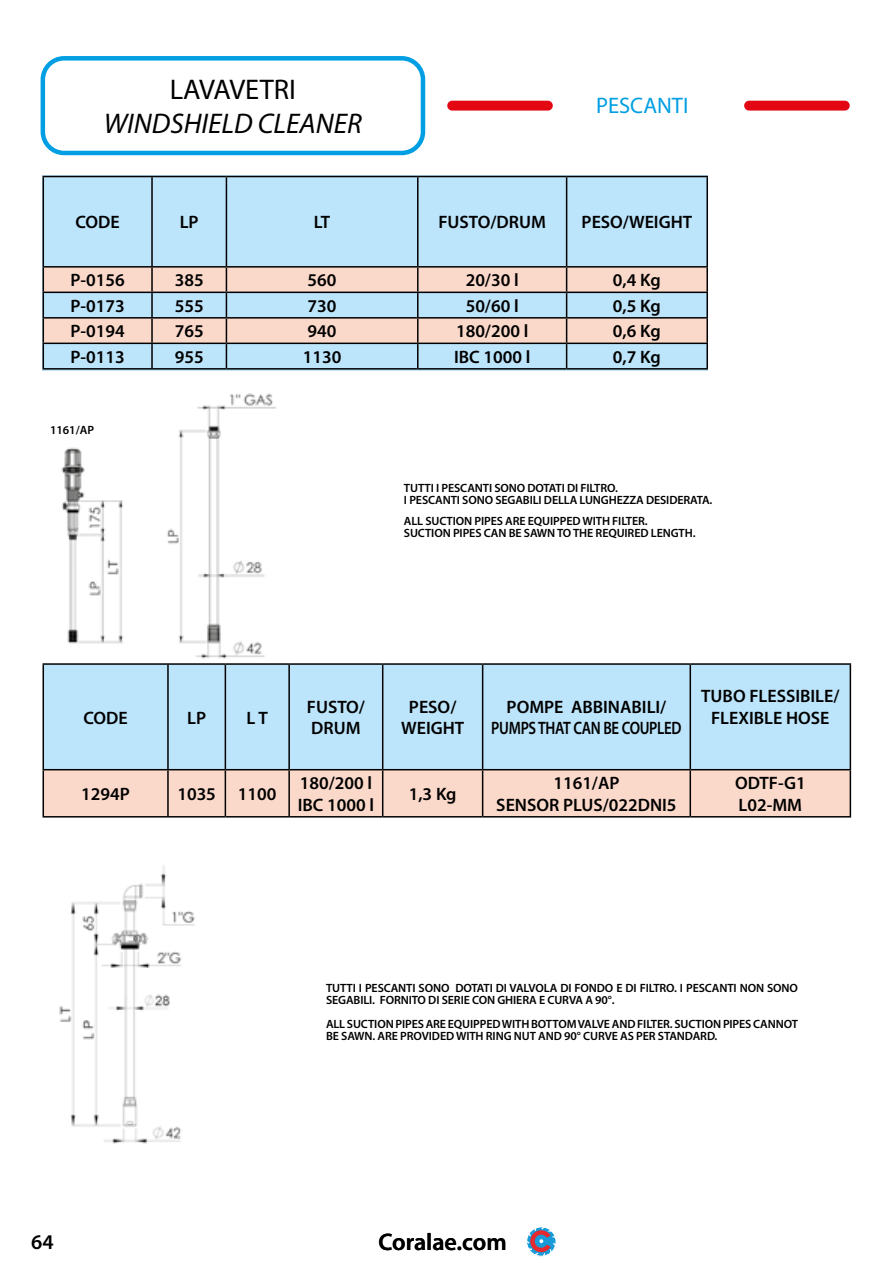
<style>
.page{position:relative;width:893px;height:1263px;background:#fff}
.page>*{position:absolute;margin:0;border:0;box-sizing:border-box;transform-origin:0 0}
.t1{font:italic 28.5px "Myriad Pro";color:#000}
.t2{font:28.5px "Myriad Pro";color:#000}
.t3{font:600 24px "Myriad Pro";color:#000}
.t4{font:22.5px "Myriad Pro";color:#009fe3}
.t5{font:600 21px "Myriad Pro";color:#000}
.t6{font:600 18px/21.6px "Myriad Pro";color:#000}
.t7{font:600 18px/21.6px "Myriad Pro";letter-spacing:-.02em;color:#000;text-align:center}
.t8{font:600 12px/12px "Myriad Pro";letter-spacing:-.01em;color:#000}
</style>
<div class="page">
<div style="left:447px;top:101px;width:106px;height:10px;background:#e30613;border-radius:5px"></div>
<div style="left:744px;top:101px;width:106px;height:10px;background:#e30613;border-radius:5px"></div>
<div style="left:41px;top:56px;width:384px;height:99px;border:4px solid #009fe3;border-radius:21px"></div>
<svg style="left:527px;top:1227px;width:29px;height:30px"></svg>
<div style="left:44px;top:177px;width:662px;height:191px;background:#bce4fa"></div>
<svg style="left:44px;top:268px;width:662px;height:75px;background:#e2d9d7"></svg>
<hr style="left:151px;top:319px;width:2px;height:24px;background:#000">
<hr style="left:706px;top:268px;width:2px;height:24px;background:#000">
<hr style="left:417px;top:268px;width:2px;height:24px;background:#000">
<hr style="left:417px;top:319px;width:2px;height:24px;background:#000">
<hr style="left:706px;top:319px;width:2px;height:24px;background:#000">
<hr style="left:43px;top:176px;width:109px;height:1px;background:#000">
<hr style="left:43px;top:177px;width:1px;height:89px;background:#000">
<hr style="left:152px;top:176px;width:74px;height:1px;background:#000">
<hr style="left:151px;top:177px;width:2px;height:89px;background:#000">
<hr style="left:152px;top:266px;width:74px;height:2px;background:#000">
<hr style="left:226px;top:176px;width:192px;height:1px;background:#000">
<hr style="left:226px;top:177px;width:1px;height:89px;background:#000">
<hr style="left:226px;top:266px;width:192px;height:2px;background:#000">
<hr style="left:418px;top:176px;width:149px;height:1px;background:#000">
<hr style="left:417px;top:177px;width:2px;height:89px;background:#000">
<hr style="left:418px;top:266px;width:149px;height:2px;background:#000">
<hr style="left:567px;top:176px;width:141px;height:1px;background:#000">
<hr style="left:566px;top:177px;width:1px;height:89px;background:#000">
<hr style="left:706px;top:177px;width:2px;height:89px;background:#000">
<hr style="left:567px;top:266px;width:141px;height:2px;background:#000">
<hr style="left:226px;top:292px;width:192px;height:1px;background:#000">
<hr style="left:226px;top:317px;width:192px;height:2px;background:#000">
<hr style="left:418px;top:292px;width:149px;height:1px;background:#000">
<hr style="left:417px;top:293px;width:2px;height:24px;background:#000">
<hr style="left:418px;top:317px;width:149px;height:2px;background:#000">
<hr style="left:567px;top:292px;width:141px;height:1px;background:#000">
<hr style="left:706px;top:293px;width:2px;height:24px;background:#000">
<hr style="left:567px;top:317px;width:141px;height:2px;background:#000">
<hr style="left:152px;top:292px;width:74px;height:1px;background:#000">
<hr style="left:152px;top:317px;width:74px;height:2px;background:#000">
<hr style="left:151px;top:293px;width:2px;height:24px;background:#000">
<hr style="left:43px;top:317px;width:109px;height:2px;background:#000">
<hr style="left:43px;top:343px;width:109px;height:1px;background:#000">
<hr style="left:43px;top:368px;width:109px;height:2px;background:#000">
<hr style="left:152px;top:343px;width:74px;height:1px;background:#000">
<hr style="left:151px;top:344px;width:2px;height:24px;background:#000">
<hr style="left:152px;top:368px;width:74px;height:2px;background:#000">
<hr style="left:226px;top:343px;width:192px;height:1px;background:#000">
<svg style="left:226px;top:268px;width:1px;height:100px"></svg>
<hr style="left:226px;top:368px;width:192px;height:2px;background:#000">
<hr style="left:418px;top:343px;width:149px;height:1px;background:#000">
<hr style="left:417px;top:344px;width:2px;height:24px;background:#000">
<hr style="left:418px;top:368px;width:149px;height:2px;background:#000">
<hr style="left:567px;top:343px;width:141px;height:1px;background:#000">
<svg style="left:566px;top:268px;width:1px;height:100px"></svg>
<hr style="left:706px;top:344px;width:2px;height:24px;background:#000">
<hr style="left:567px;top:368px;width:141px;height:2px;background:#000">
<hr style="left:43px;top:266px;width:109px;height:2px;background:#000">
<svg style="left:43px;top:268px;width:1px;height:100px"></svg>
<hr style="left:151px;top:268px;width:2px;height:24px;background:#000">
<hr style="left:43px;top:292px;width:109px;height:1px;background:#000">
<img style="left:61px;top:447px;width:62px;height:197px">
<div style="left:44px;top:665px;width:806px;height:104px;background:#bce4fa"></div>
<div style="left:44px;top:770px;width:806px;height:46px;background:#fbd9ca"></div>
<hr style="left:43px;top:770px;width:1px;height:46px;background:#000">
<hr style="left:43px;top:816px;width:125px;height:1px;background:#000">
<hr style="left:167px;top:770px;width:2px;height:46px;background:#000">
<hr style="left:168px;top:816px;width:57px;height:1px;background:#000">
<hr style="left:225px;top:770px;width:1px;height:46px;background:#000">
<hr style="left:225px;top:816px;width:64px;height:1px;background:#000">
<hr style="left:850px;top:770px;width:1px;height:46px;background:#000">
<hr style="left:690px;top:816px;width:161px;height:1px;background:#000">
<hr style="left:689px;top:770px;width:2px;height:46px;background:#000">
<hr style="left:483px;top:816px;width:207px;height:1px;background:#000">
<hr style="left:482px;top:770px;width:1px;height:46px;background:#000">
<hr style="left:383px;top:816px;width:100px;height:1px;background:#000">
<hr style="left:288px;top:770px;width:2px;height:46px;background:#000">
<hr style="left:382px;top:770px;width:1px;height:46px;background:#000">
<hr style="left:289px;top:816px;width:94px;height:1px;background:#000">
<hr style="left:43px;top:663px;width:125px;height:2px;background:#000">
<hr style="left:43px;top:665px;width:1px;height:104px;background:#000">
<hr style="left:43px;top:769px;width:125px;height:1px;background:#000">
<hr style="left:168px;top:663px;width:57px;height:2px;background:#000">
<hr style="left:167px;top:665px;width:2px;height:104px;background:#000">
<hr style="left:168px;top:769px;width:57px;height:1px;background:#000">
<hr style="left:225px;top:663px;width:64px;height:2px;background:#000">
<hr style="left:225px;top:665px;width:1px;height:104px;background:#000">
<hr style="left:225px;top:769px;width:64px;height:1px;background:#000">
<hr style="left:289px;top:663px;width:94px;height:2px;background:#000">
<hr style="left:288px;top:665px;width:2px;height:104px;background:#000">
<hr style="left:289px;top:769px;width:94px;height:1px;background:#000">
<hr style="left:383px;top:663px;width:100px;height:2px;background:#000">
<hr style="left:382px;top:665px;width:1px;height:104px;background:#000">
<hr style="left:383px;top:769px;width:100px;height:1px;background:#000">
<hr style="left:483px;top:663px;width:207px;height:2px;background:#000">
<hr style="left:482px;top:665px;width:1px;height:104px;background:#000">
<hr style="left:483px;top:769px;width:207px;height:1px;background:#000">
<hr style="left:690px;top:663px;width:161px;height:2px;background:#000">
<hr style="left:689px;top:665px;width:2px;height:104px;background:#000">
<hr style="left:850px;top:665px;width:1px;height:104px;background:#000">
<hr style="left:690px;top:769px;width:161px;height:1px;background:#000">
<img style="left:59px;top:865px;width:136px;height:279px">
<img style="left:167px;top:393px;width:110px;height:266px">
<h1 class="t2" style="left:170px;top:72px;width:128px">LAVAVETRI</h1>
<h1 class="t1" style="left:104px;top:106px;width:260px">WINDSHIELD CLEANER</h1>
<h3 class="t4" style="left:596px;top:91px;width:94px">PESCANTI</h3>
<h3 class="t6" style="left:75px;top:211px;width:46px">CODE</h3>
<h3 class="t6" style="left:180px;top:211px;width:20px">LP</h3>
<h3 class="t6" style="left:314px;top:211px;width:18px">LT</h3>
<h3 class="t6" style="left:438px;top:211px;width:109px">FUSTO/DRUM</h3>
<h3 class="t6" style="left:582px;top:211px;width:112px">PESO/WEIGHT</h3>
<h3 class="t6" style="left:71px;top:269px;width:56px">P-0156</h3>
<h3 class="t6" style="left:175px;top:269px;width:30px">385</h3>
<h3 class="t6" style="left:308px;top:269px;width:30px">560</h3>
<h3 class="t6" style="left:466px;top:269px;width:55px">20/30 l</h3>
<h3 class="t6" style="left:613px;top:269px;width:49px">0,4 Kg</h3>
<h3 class="t6" style="left:71px;top:295px;width:56px">P-0173</h3>
<h3 class="t6" style="left:175px;top:295px;width:30px">555</h3>
<h3 class="t6" style="left:308px;top:295px;width:30px">730</h3>
<h3 class="t6" style="left:466px;top:295px;width:55px">50/60 l</h3>
<h3 class="t6" style="left:613px;top:295px;width:49px">0,5 Kg</h3>
<h3 class="t6" style="left:71px;top:320px;width:56px">P-0194</h3>
<h3 class="t6" style="left:175px;top:320px;width:30px">765</h3>
<h3 class="t6" style="left:308px;top:320px;width:30px">940</h3>
<h3 class="t6" style="left:456px;top:320px;width:74px">180/200 l</h3>
<h3 class="t6" style="left:613px;top:320px;width:49px">0,6 Kg</h3>
<h3 class="t6" style="left:71px;top:346px;width:56px">P-0113</h3>
<h3 class="t6" style="left:175px;top:346px;width:30px">955</h3>
<h3 class="t6" style="left:303px;top:346px;width:40px">1130</h3>
<h3 class="t6" style="left:454px;top:346px;width:78px">IBC 1000 l</h3>
<h3 class="t6" style="left:613px;top:346px;width:49px">0,7 Kg</h3>
<p class="t8" style="left:50px;top:423px;width:46px">1161/AP</p>
<p class="t8" style="left:404px;top:482px;width:310px">TUTTI I PESCANTI SONO DOTATI DI FILTRO.<br>I PESCANTI SONO SEGABILI DELLA LUNGHEZZA DESIDERATA.</p>
<p class="t8" style="left:404px;top:514px;width:293px">ALL SUCTION PIPES ARE EQUIPPED WITH FILTER.<br>SUCTION PIPES CAN BE SAWN TO THE REQUIRED LENGTH.</p>
<h3 class="t6" style="left:83px;top:706px;width:46px">CODE</h3>
<h3 class="t6" style="left:187px;top:706px;width:20px">LP</h3>
<h3 class="t6" style="left:247px;top:706px;width:23px">L T</h3>
<h3 class="t6" style="left:307px;top:695px;width:60px">FUSTO/<br>DRUM</h3>
<h3 class="t6" style="left:401px;top:695px;width:65px;text-align:center">PESO/<br>WEIGHT</h3>
<h3 class="t7" style="left:491px;top:695px;width:192px">POMPE ABBINABILI/<br>PUMPS THAT CAN BE COUPLED</h3>
<h3 class="t6" style="left:701px;top:685px;width:140px;text-align:center">TUBO FLESSIBILE/<br>FLEXIBLE HOSE</h3>
<h3 class="t6" style="left:81px;top:783px;width:50px">1294P</h3>
<h3 class="t6" style="left:177px;top:783px;width:101px">1035 1100</h3>
<h3 class="t6" style="left:298px;top:772px;width:78px">180/200 l<br>IBC 1000 l</h3>
<h3 class="t6" style="left:409px;top:783px;width:49px">1,3 Kg</h3>
<h3 class="t6" style="left:496px;top:772px;width:182px;text-align:center">1161/AP<br>SENSOR PLUS/022DNI5</h3>
<h3 class="t6" style="left:735px;top:772px;width:72px">ODTF-G1<br>L02-MM</h3>
<p class="t8" style="left:326px;top:981px;width:473px">TUTTI I PESCANTI SONO DOTATI DI VALVOLA DI FONDO E DI FILTRO. I PESCANTI NON SONO<br>SEGABILI. FORNITO DI SERIE CON GHIERA E CURVA A 90°.</p>
<p class="t8" style="left:326px;top:1017px;width:474px">ALL SUCTION PIPES ARE EQUIPPED WITH BOTTOM VALVE AND FILTER. SUCTION PIPES CANNOT<br>BE SAWN. ARE PROVIDED WITH RING NUT AND 90° CURVE AS PER STANDARD.</p>
<h3 class="t5" style="left:31px;top:1229px;width:24px">64</h3>
<h2 class="t3" style="left:378px;top:1227px;width:130px">Coralae.com</h2>
</div>
